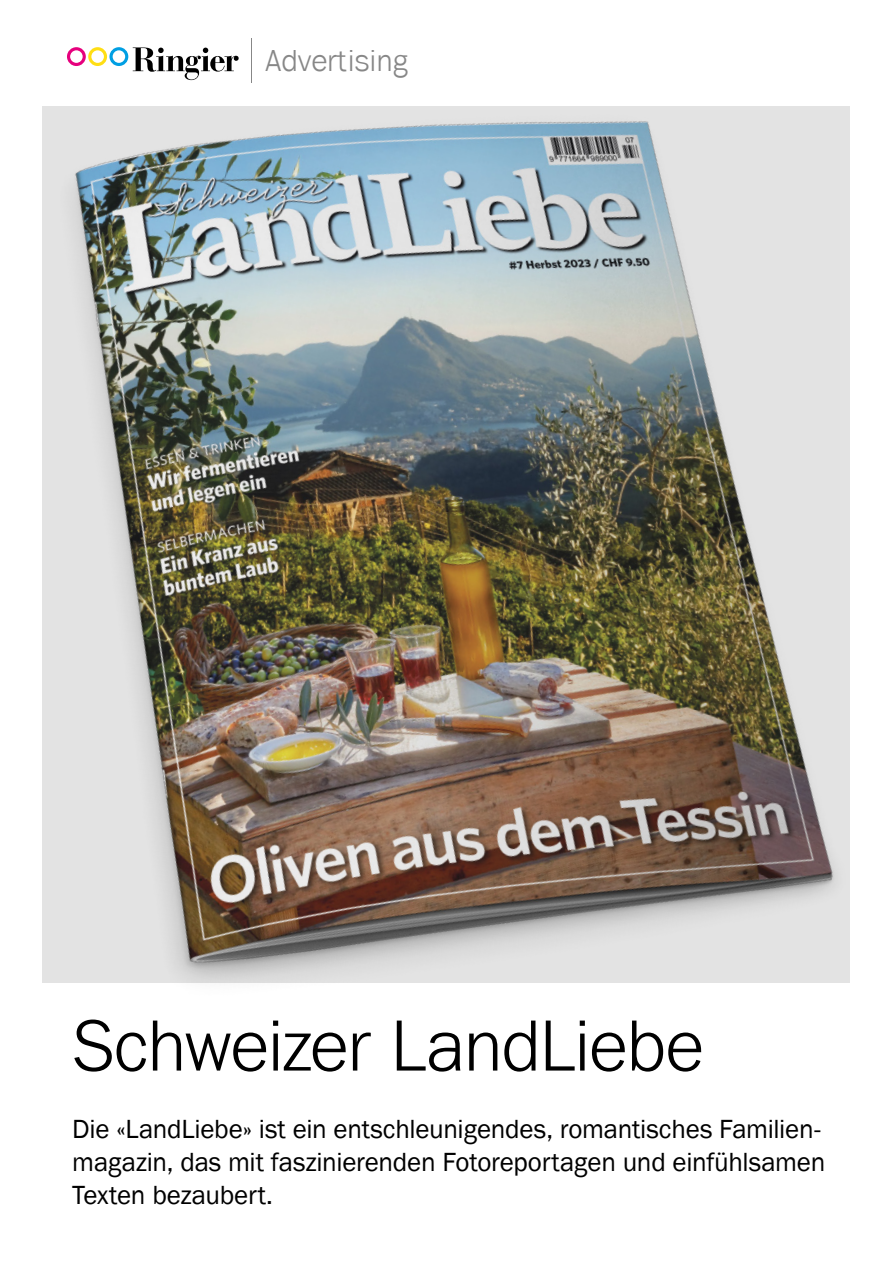
<style>
.page{position:relative;width:893px;height:1263px;background:#fff}
.page>*{position:absolute;margin:0;border:0;box-sizing:border-box;transform-origin:0 0}
.t1{font:300 75px "Ringier";letter-spacing:-.02em;color:#000}
.t2{font:300 31.2px "Ringier";color:#878787}
.t3{font:27px/33px "Ringier";letter-spacing:-.01em;color:#000}
</style>
<div class="page">
<img style="left:42px;top:38px;width:808px;height:945px">
<p class="t2" style="left:266px;top:41px;width:145px">Advertising</p>
<h1 class="t1" style="left:72px;top:999px;width:633px">Schweizer LandLiebe</h1>
<p class="t3" style="left:72px;top:1112px;width:754px">Die «LandLiebe» ist ein entschleunigendes, romantisches Familien&shy;magazin, das mit faszinierenden Fotoreportagen und einfühlsamen<br>Texten bezaubert.</p>
</div>
